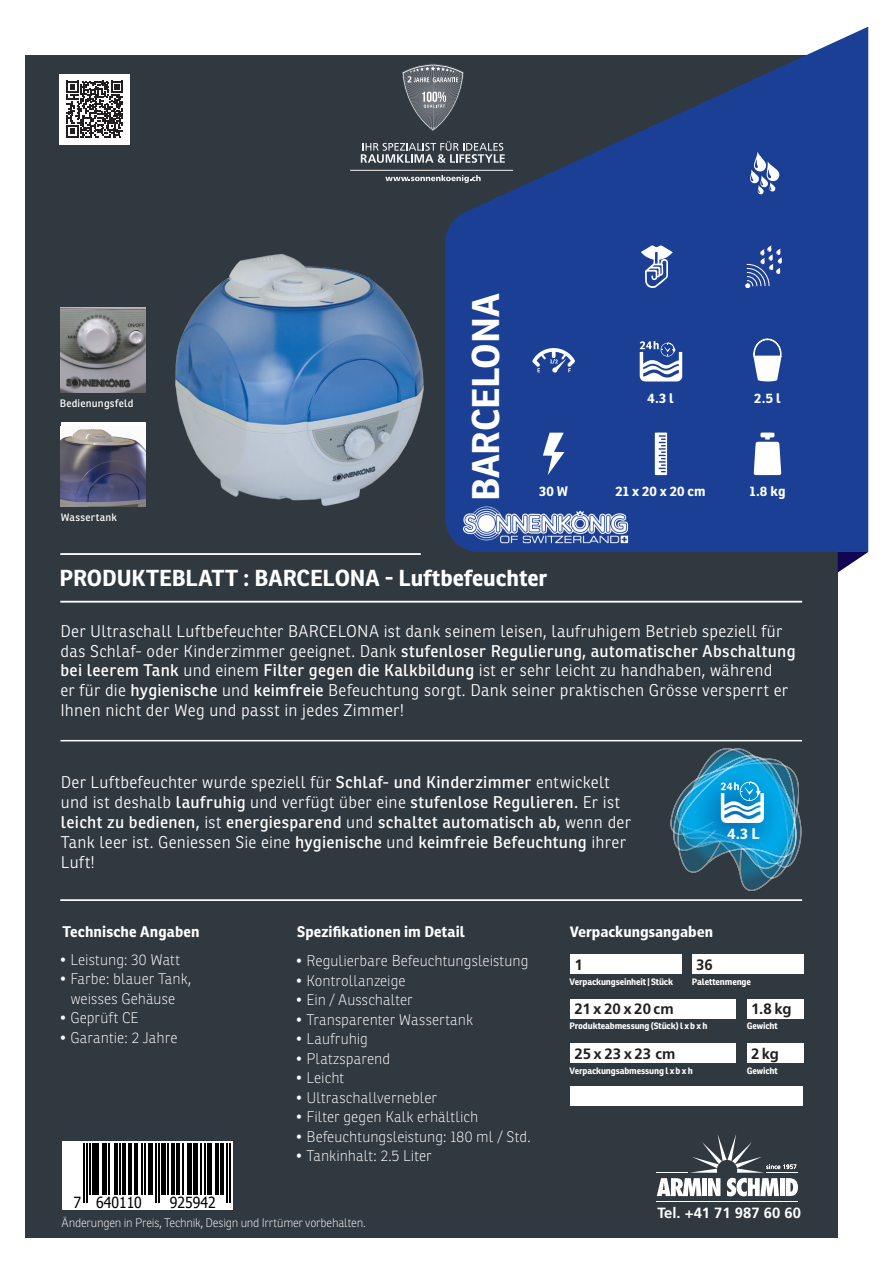
<style>
.page{position:relative;width:893px;height:1263px;background:#fff}
.page>*{position:absolute;margin:0;border:0;box-sizing:border-box;transform-origin:0 0}
.t1{font:700 37.5px "Ronnia";letter-spacing:-.005em;color:#fff}
.t2{font:700 22.5px "Ronnia";color:#fff}
.t3{font:300 16.5px/19.8px "Ronnia";letter-spacing:.015em;color:#fff}
.t4{font:16.5px/19.8px "Ronnia";letter-spacing:.02em;color:#fff}
.t5{font:15.3px "Tahoma";color:#000;scale:.91 1}
.t6{font:100 15px "Ronnia";letter-spacing:.005em;color:#fff}
.t7{font:700 15px "Ronnia";letter-spacing:.01em;color:#fff}
.t8{font:900 condensed 15px "Frutiger LT Std";color:#fff}
.t9{font:700 15px "Frutiger LT Std";letter-spacing:.01em;color:#231f20}
.t10{font:700 15px "Frutiger LT Std";letter-spacing:.165em;color:#231f20}
.t11{font:700 15px "Frutiger LT Std";letter-spacing:.09em;color:#231f20}
.t12{font:700 14.85px "Frutiger LT Std";color:#fff}
.t13{font:700 13.5px "Ronnia";letter-spacing:.01em;color:#fff}
.t14{font:100 12px "Ronnia";letter-spacing:-.02em;color:#fff}
.t15{font:10.5px "Ronnia";letter-spacing:.025em;color:#fff}
.t16{font:700 9px "Ronnia";letter-spacing:-.015em;color:#fff}
.s1{font-weight:400}
.s2{font-weight:300}
</style>
<div class="page">
<div style="left:26px;top:55px;width:812px;height:1182px;background:#313940"></div>
<svg style="left:838px;top:552px;width:30px;height:20px"></svg>
<hr style="left:60px;top:899px;width:742px;height:2px;background:#fff">
<hr style="left:60px;top:740px;width:742px;height:1px;background:#fff">
<hr style="left:60px;top:601px;width:742px;height:1px;background:#fff">
<hr style="left:60px;top:553px;width:361px;height:2px;background:#fff">
<div style="left:570px;top:999px;width:166px;height:19px;background:#fff"></div>
<div style="left:570px;top:1044px;width:166px;height:19px;background:#fff"></div>
<div style="left:570px;top:1086px;width:233px;height:19px;background:#fff"></div>
<div style="left:570px;top:955px;width:111px;height:19px;background:#fff"></div>
<div style="left:692px;top:955px;width:111px;height:19px;background:#fff"></div>
<hr style="left:656px;top:1201px;width:142px;height:1px;background:#fff">
<hr style="left:656px;top:1172px;width:31px;height:1px;background:#fff">
<svg style="left:657px;top:1134px;width:141px;height:62px"></svg>
<div style="left:747px;top:999px;width:56px;height:19px;background:#fff"></div>
<div style="left:747px;top:1044px;width:56px;height:19px;background:#fff"></div>
<svg style="left:445px;top:27px;width:423px;height:525px;fill:#1b3f94"></svg>
<img style="left:61px;top:307px;width:85px;height:85px">
<div style="left:61px;top:422px;width:85px;height:85px;background:#fff"></div>
<img style="left:61px;top:429px;width:85px;height:78px">
<div style="left:60px;top:74px;width:70px;height:70px;background:#fff"></div>
<svg style="left:66px;top:81px;width:57px;height:56px"></svg>
<div style="left:63px;top:1141px;width:170px;height:68px;background:#fff"></div>
<svg style="left:89px;top:1143px;width:135px;height:60px"></svg>
<hr style="left:83px;top:1143px;width:2px;height:60px;background:#000">
<hr style="left:86px;top:1143px;width:2px;height:60px;background:#000">
<hr style="left:89px;top:1143px;width:2px;height:51px;background:#000">
<div style="left:93px;top:1143px;width:6px;height:51px;background:#000"></div>
<div style="left:102px;top:1143px;width:5px;height:51px;background:#000"></div>
<hr style="left:108px;top:1143px;width:2px;height:51px;background:#000">
<hr style="left:114px;top:1143px;width:3px;height:51px;background:#000">
<hr style="left:119px;top:1143px;width:2px;height:51px;background:#000">
<hr style="left:122px;top:1143px;width:3px;height:51px;background:#000">
<hr style="left:128px;top:1143px;width:3px;height:51px;background:#000">
<hr style="left:135px;top:1143px;width:3px;height:51px;background:#000">
<hr style="left:141px;top:1143px;width:1px;height:51px;background:#000">
<hr style="left:144px;top:1143px;width:1px;height:51px;background:#000">
<hr style="left:149px;top:1143px;width:4px;height:51px;background:#000">
<hr style="left:155px;top:1143px;width:1px;height:60px;background:#000">
<hr style="left:158px;top:1143px;width:1px;height:60px;background:#000">
<div style="left:161px;top:1143px;width:5px;height:51px;background:#000"></div>
<hr style="left:167px;top:1143px;width:2px;height:51px;background:#000">
<hr style="left:172px;top:1143px;width:3px;height:51px;background:#000">
<hr style="left:176px;top:1143px;width:4px;height:51px;background:#000">
<hr style="left:183px;top:1143px;width:1px;height:51px;background:#000">
<div style="left:187px;top:1143px;width:5px;height:51px;background:#000"></div>
<hr style="left:194px;top:1143px;width:4px;height:51px;background:#000">
<hr style="left:200px;top:1143px;width:1px;height:51px;background:#000">
<hr style="left:204px;top:1143px;width:2px;height:51px;background:#000">
<hr style="left:208px;top:1143px;width:4px;height:51px;background:#000">
<hr style="left:215px;top:1143px;width:3px;height:51px;background:#000">
<hr style="left:220px;top:1143px;width:3px;height:51px;background:#000">
<hr style="left:226px;top:1143px;width:2px;height:60px;background:#000">
<hr style="left:229px;top:1143px;width:2px;height:60px;background:#000">
<img style="left:175px;top:253px;width:249px;height:253px">
<svg style="left:754px;top:432px;width:27px;height:43px"></svg>
<svg style="left:543px;top:433px;width:21px;height:42px"></svg>
<svg style="left:655px;top:433px;width:12px;height:42px"></svg>
<svg style="left:361px;top:141px;width:144px;height:22px"></svg>
<svg style="left:385px;top:175px;width:96px;height:8px"></svg>
<svg style="left:402px;top:64px;width:62px;height:67px"></svg>
<hr style="left:350px;top:170px;width:163px;height:1px;background:#f2f3f4">
<svg style="left:532px;top:348px;width:43px;height:25px"></svg>
<svg style="left:641px;top:245px;width:32px;height:43px"></svg>
<svg style="left:746px;top:245px;width:36px;height:43px;background:#4260a6"></svg>
<svg style="left:750px;top:152px;width:29px;height:42px"></svg>
<svg style="left:640px;top:341px;width:42px;height:40px;background:#8296c4"></svg>
<svg style="left:753px;top:339px;width:29px;height:42px"></svg>
<svg style="left:671px;top:748px;width:130px;height:143px"></svg>
<p class="t15" style="left:60px;top:397px;width:75px">Bedienungsfeld</p>
<p class="t15" style="left:61px;top:510px;width:58px">Wassertank</p>
<p class="t1" style="left:462px;top:501px;width:209px;rotate:-90deg">BARCELONA</p>
<p class="t13" style="left:647px;top:389px;width:28px">4.3 l</p>
<p class="t13" style="left:539px;top:483px;width:30px">30 W</p>
<p class="t13" style="left:615px;top:483px;width:92px">21 x 20 x 20 cm</p>
<p class="t2" style="left:60px;top:563px;width:489px">PRODUKTEBLATT : BARCELONA - Luftbefeuchter</p>
<p class="t13" style="left:754px;top:389px;width:28px">2.5 l</p>
<p class="t13" style="left:749px;top:483px;width:37px">1.8 kg</p>
<p class="t3" style="left:60px;top:621px;width:737px">Der Ultraschall Luftbefeuchter BARCELONA ist dank seinem leisen, laufruhigem Betrieb speziell für das Schlaf- oder Kinderzimmer geeignet. Dank <span class="s1">stufenloser Regulierung, automatischer Abschaltung bei leerem Tank</span> und einem <span class="s1">Filter gegen die Kalkbildung</span> ist er sehr leicht zu handhaben, während<br>er für die <span class="s1">hygienische</span> und <span class="s1">keimfreie</span> Befeuchtung sorgt. Dank seiner praktischen Grösse versperrt er Ihnen nicht der Weg und passt in jedes Zimmer!</p>
<p class="t4" style="left:61px;top:772px;width:572px"><span class="s2">Der Luftbefeuchter wurde speziell für</span> Schlaf- und Kinderzimmer <span class="s2">entwickelt und ist deshalb</span> laufruhig <span class="s2">und verfügt über eine</span> stufenlose Regulieren. <span class="s2">Er ist </span>leicht zu bedienen, <span class="s2">ist</span> energiesparend <span class="s2">und</span> schaltet automatisch ab, <span class="s2">wenn der Tank leer ist. Geniessen Sie eine</span> hygienische <span class="s2">und</span> keimfreie Befeuchtung <span class="s2">ihrer Luft!</span></p>
<p class="t7" style="left:727px;top:824px;width:34px">4.3 L</p>
<p class="t7" style="left:63px;top:922px;width:138px">Technische Angaben</p>
<p class="t7" style="left:297px;top:922px;width:169px">Spezifikationen im Detail</p>
<p class="t6" style="left:60px;top:951px;width:122px">• Leistung: 30 Watt</p>
<p class="t6" style="left:60px;top:970px;width:133px">• Farbe: blauer Tank,</p>
<p class="t6" style="left:71px;top:990px;width:106px">weisses Gehäuse</p>
<p class="t6" style="left:60px;top:1009px;width:80px">• Geprüft CE</p>
<p class="t6" style="left:60px;top:1029px;width:119px">• Garantie: 2 Jahre</p>
<p class="t5" style="left:74px;top:1192px;width:77px">7 640110</p>
<p class="t5" style="left:170px;top:1192px;width:52px">925942</p>
<p class="t6" style="left:296px;top:952px;width:235px">• Regulierbare Befeuchtungsleistung</p>
<p class="t6" style="left:296px;top:971px;width:112px">• Kontrollanzeige</p>
<p class="t6" style="left:296px;top:991px;width:119px">• Ein / Ausschalter</p>
<p class="t6" style="left:296px;top:1010px;width:179px">• Transparenter Wassertank</p>
<p class="t6" style="left:296px;top:1030px;width:74px">• Laufruhig</p>
<p class="t6" style="left:296px;top:1049px;width:96px">• Platzsparend</p>
<p class="t6" style="left:296px;top:1069px;width:50px">• Leicht</p>
<p class="t6" style="left:296px;top:1088px;width:143px">• Ultraschallvernebler</p>
<p class="t6" style="left:296px;top:1108px;width:184px">• Filter gegen Kalk erhältlich</p>
<p class="t6" style="left:296px;top:1127px;width:237px">• Befeuchtungsleistung: 180 ml / Std.</p>
<p class="t6" style="left:296px;top:1147px;width:138px">• Tankinhalt: 2.5 Liter</p>
<p class="t14" style="left:62px;top:1215px;width:306px">Änderungen in Preis, Technik, Design und Irrtümer vorbehalten.</p>
<p class="t8" style="left:570px;top:922px;width:145px">Verpackungsangaben</p>
<p class="t16" style="left:570px;top:976px;width:105px">Verpackungseinheit | Stück</p>
<p class="t16" style="left:570px;top:1020px;width:139px">Produkteabmessung (Stück) l x b x h</p>
<p class="t16" style="left:570px;top:1065px;width:125px">Verpackungsabmessung l x b x h</p>
<p class="t9" style="left:574px;top:956px;width:10px">1</p>
<p class="t9" style="left:696px;top:956px;width:18px">36</p>
<p class="t16" style="left:692px;top:976px;width:61px">Palettenmenge</p>
<p class="t9" style="left:751px;top:1000px;width:42px">1.8 kg</p>
<p class="t9" style="left:751px;top:1045px;width:30px">2kg</p>
<p class="t10" style="left:574px;top:1000px;width:101px">21x20x20cm</p>
<p class="t11" style="left:574px;top:1045px;width:103px">25x23x23 cm</p>
<p class="t16" style="left:747px;top:1020px;width:32px">Gewicht</p>
<p class="t16" style="left:747px;top:1065px;width:32px">Gewicht</p>
<p class="t12" style="left:657px;top:1204px;width:145px">Tel. +41 71 987 60 60</p>
</div>
